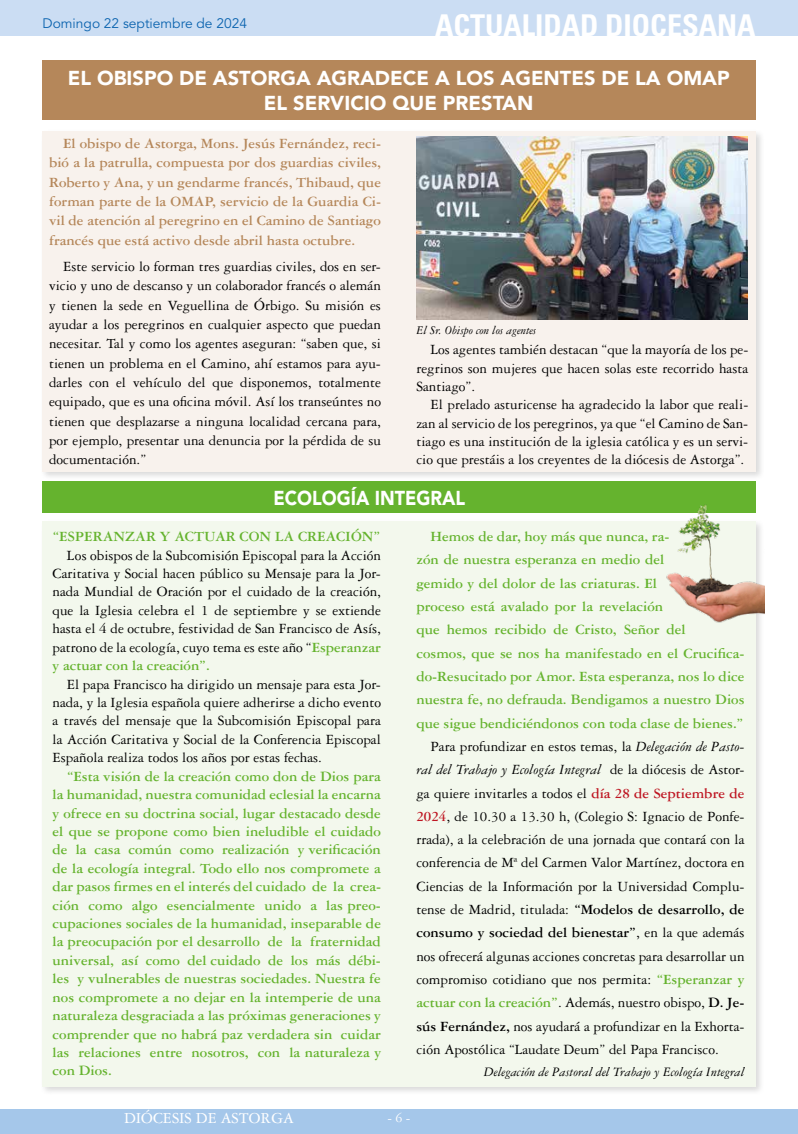
<style>
.page{position:relative;width:798px;height:1134px;background:#fff}
.page>*{position:absolute;margin:0;border:0;box-sizing:border-box;transform-origin:0 0}
.t1{font:700 condensed 30px "Univers LT Std";color:#fff}
.t2{font:900 20px/25px "Avenir LT Std";color:#fff;text-align:center}
.t3{font:900 20px "Avenir LT Std";color:#fff;scale:.9 1}
.t4{font:16.25px "Garamond 3 LT Std";color:#fff}
.t5{font:15px/18.4px "Garamond 3 LT Std";color:#000;text-align:justify}
.t6{font:700 15px/18.4px "Garamond 3 LT Std";color:#65b32e;text-align:justify}
.t7{font:700 15px/19.4px "Garamond 3 LT Std";color:#b5875a;text-align:justify}
.t8{font:italic 15px "Garamond 3 LT Std";color:#000}
.t9{font:700 15px "Garamond 3 LT Std";color:#000}
.t10{font:italic 13.75px "Garamond 3 LT Std";color:#000}
.t11{font:13.75px "Avenir LT Std";color:#0c64af}
.t12{font:13.75px "Garamond 3 LT Std";color:#fff}
.t13{font:italic 12.5px "Garamond 3 LT Std";color:#000}
.s1{font-weight:700;color:#65b32e}
.s2{font-style:italic}
.s3{font-style:normal}
.s4{font-weight:700;color:#be1622}
.s5{font-weight:700}
.s6{font-weight:400}
</style>
<div class="page">
<div style="left:0;top:1109px;width:797px;height:25px;background:#a5c7ea"></div>
<svg style="left:797px;top:1109px;width:1px;height:25px"></svg>
<div style="left:0;top:0;width:797px;height:35px;background:#cbddf3"></div>
<div style="left:40px;top:129px;width:725px;height:352px;background:#000;opacity:.15"></div>
<div style="left:42px;top:131px;width:713px;height:340px;background:#f8f2ed"></div>
<div style="left:40px;top:518px;width:725px;height:578px;background:#000;opacity:.15"></div>
<div style="left:42px;top:521px;width:713px;height:565px;background:#f3f8ed"></div>
<div style="left:42px;top:60px;width:713px;height:60px;background:#b5875a"></div>
<div style="left:43px;top:481px;width:712px;height:32px;background:#65b32e"></div>
<img style="left:416px;top:136px;width:331px;height:183px">
<img style="left:643px;top:499px;width:121px;height:135px">
<p class="t11" style="left:43px;top:16px;width:206px">Domingo 22 septiembre de 2024</p>
<h1 class="t1" style="left:435px;top:7px;width:322px">ACTUALIDAD DIOCESANA</h1>
<h2 class="t2" style="left:68px;top:66px;width:663px">EL OBISPO DE ASTORGA AGRADECE A LOS AGENTES DE LA OMAP<br>EL SERVICIO QUE PRESTAN</h2>
<p class="t7" style="left:49px;top:134px;width:333px;text-indent:14px">El obispo de Astorga, Mons. Jesús Fernández, reci&shy;bió a la patrulla, compuesta por dos guardias civiles, Roberto y Ana, y un gendarme francés, Thibaud, que forman parte de la OMAP, servicio de la Guardia Ci&shy;vil de atención al peregrino en el Camino de Santiago francés que está activo desde abril hasta octubre.</p>
<p class="t5" style="left:49px;top:257px;width:333px;line-height:19.4px;text-indent:14px">Este servicio lo forman tres guardias civiles, dos en ser&shy;vicio y uno de descanso y un colaborador francés o alemán y tienen la sede en Veguellina de Órbigo. Su misión es ayudar a los peregrinos en cualquier aspecto que puedan necesitar. Tal y como los agentes aseguran: “saben que, si tienen un problema en el Camino, ahí estamos para ayu&shy;darles con el vehículo del que disponemos, totalmente equipado, que es una oficina móvil. Así los transeúntes no tienen que desplazarse a ninguna localidad cercana para, por ejemplo, presentar una denuncia por la pérdida de su documentación.”</p>
<p class="t13" style="left:416px;top:323px;width:121px">El Sr. Obispo con los agentes</p>
<p class="t5" style="left:416px;top:341px;width:333px;text-indent:14px">Los agentes también destacan “que la mayoría de los pe&shy;regrinos son mujeres que hacen solas este recorrido hasta Santiago”.</p>
<p class="t5" style="left:416px;top:396px;width:333px;text-indent:14px">El prelado asturicense ha agradecido la labor que reali&shy;zan al servicio de los peregrinos, ya que “el Camino de San&shy;tiago es una institución de la iglesia católica y es un servi&shy;cio que prestáis a los creyentes de la diócesis de Astorga”.</p>
<h2 class="t3" style="left:273px;top:486px;width:214px">ECOLOGÍA INTEGRAL</h2>
<p class="t6" style="left:53px;top:527px;width:329px">“ESPERANZAR Y ACTUAR CON LA CREACIÓN”</p>
<p class="t5" style="left:53px;top:546px;width:330px;text-indent:14px">Los obispos de la Subcomisión Episcopal para la Acción Caritativa y Social hacen público su Mensaje para la Jor&shy;nada Mundial de Oración por el cuidado de la creación, que la Iglesia celebra el 1 de septiembre y se extiende hasta el 4 de octubre, festividad de San Francisco de Asís, patrono de la ecología, cuyo tema es este año “<span class="s1">Esperanzar y actuar con la creación”.</span></p>
<p class="t5" style="left:53px;top:675px;width:330px;text-indent:14px">El papa Francisco ha dirigido un mensaje para esta Jor&shy;nada, y la Iglesia española quiere adherirse a dicho evento a través del mensaje que la Subcomisión Episcopal para la Acción Caritativa y Social de la Conferencia Episcopal Española realiza todos los años por estas fechas.</p>
<p class="t6" style="left:53px;top:767px;width:330px;text-indent:14px">“Esta visión de la creación como don de Dios para la humanidad, nuestra comunidad eclesial la encarna y ofrece en su doctrina social, lugar destacado desde el que se propone como bien ineludible el cuidado de la casa común como realización y verificación de la ecología integral. Todo ello nos compromete a dar pasos firmes en el interés del cuidado de la crea&shy;ción como algo esencialmente unido a las preo&shy;cupaciones sociales de la humanidad, inseparable de la preocupación por el desarrollo de la fraternidad universal, así como del cuidado de los más débi&shy;les y vulnerables de nuestras sociedades. Nuestra fe nos compromete a no dejar en la intemperie de una naturaleza desgraciada a las próximas generaciones y comprender que no habrá paz verdadera sin cuidar las relaciones entre nosotros, con la naturaleza y con Dios.</p>
<p class="t6" style="left:430px;top:527px;width:240px">Hemos de dar, hoy más que nunca, ra-</p>
<p class="t6" style="left:416px;top:551px;width:249px">zón de nuestra esperanza en medio del</p>
<p class="t6" style="left:416px;top:574px;width:242px">gemido y del dolor de las criaturas. El</p>
<p class="t6" style="left:416px;top:597px;width:248px">proceso está avalado por la revelación</p>
<p class="t6" style="left:416px;top:621px;width:271px">que hemos recibido de Cristo, Señor del</p>
<p class="t6" style="left:416px;top:644px;width:329px">cosmos, que se nos ha manifestado en el Crucifica-</p>
<p class="t6" style="left:416px;top:667px;width:329px">do-Resucitado por Amor. Esta esperanza, nos lo dice</p>
<p class="t6" style="left:416px;top:690px;width:329px">nuestra fe, no defrauda. Bendigamos a nuestro Dios</p>
<p class="t6" style="left:416px;top:714px;width:328px">que sigue bendiciéndonos con toda clase de bienes.”</p>
<p class="t5" style="left:430px;top:737px;width:315px">Para profundizar en estos temas, la <span class="s2">Delegación de Pasto-</span></p>
<p class="t8" style="left:416px;top:762px;width:329px">ral del Trabajo y Ecología Integral <span class="s3">de la diócesis de Astor-</span></p>
<p class="t5" style="left:416px;top:784px;width:329px">ga quiere invitarles a todos el <span class="s4">día 28 de Septiembre de</span></p>
<p class="t5" style="left:416px;top:807px;width:329px"><span class="s4">2024</span>, de 10.30 a 13.30 h, (Colegio S: Ignacio de Ponfe-</p>
<p class="t5" style="left:416px;top:830px;width:329px">rrada), a la celebración de una jornada que contará con la</p>
<p class="t5" style="left:416px;top:854px;width:329px">conferencia de Mª del Carmen Valor Martínez, doctora en</p>
<p class="t5" style="left:416px;top:877px;width:329px">Ciencias de la Información por la Universidad Complu-</p>
<p class="t5" style="left:416px;top:900px;width:329px">tense de Madrid, titulada: <span class="s5">“Modelos de desarrollo, de</span></p>
<p class="t9" style="left:416px;top:924px;width:329px">consumo y sociedad del bienestar”<span class="s6">, en la que además</span></p>
<p class="t5" style="left:416px;top:947px;width:329px">nos ofrecerá algunas acciones concretas para desarrollar un</p>
<p class="t5" style="left:416px;top:970px;width:329px">compromiso cotidiano que nos permita: <span class="s1">“Esperanzar y</span></p>
<p class="t5" style="left:416px;top:994px;width:329px"><span class="s1">actuar con la creación”</span>. Además, nuestro obispo, <span class="s5">D. Je-</span></p>
<p class="t5" style="left:416px;top:1017px;width:329px"><span class="s5">sús Fernández,</span> nos ayudará a profundizar en la Exhorta-</p>
<p class="t5" style="left:416px;top:1040px;width:304px">ción Apostólica “Laudate Deum” del Papa Francisco.</p>
<p class="t10" style="left:484px;top:1064px;width:262px">Delegación de Pastoral del Trabajo y Ecología Integral</p>
<p class="t4" style="left:124px;top:1109px;width:171px">DIÓCESIS DE ASTORGA</p>
<p class="t12" style="left:387px;top:1110px;width:24px">- 6 -</p>
</div>
